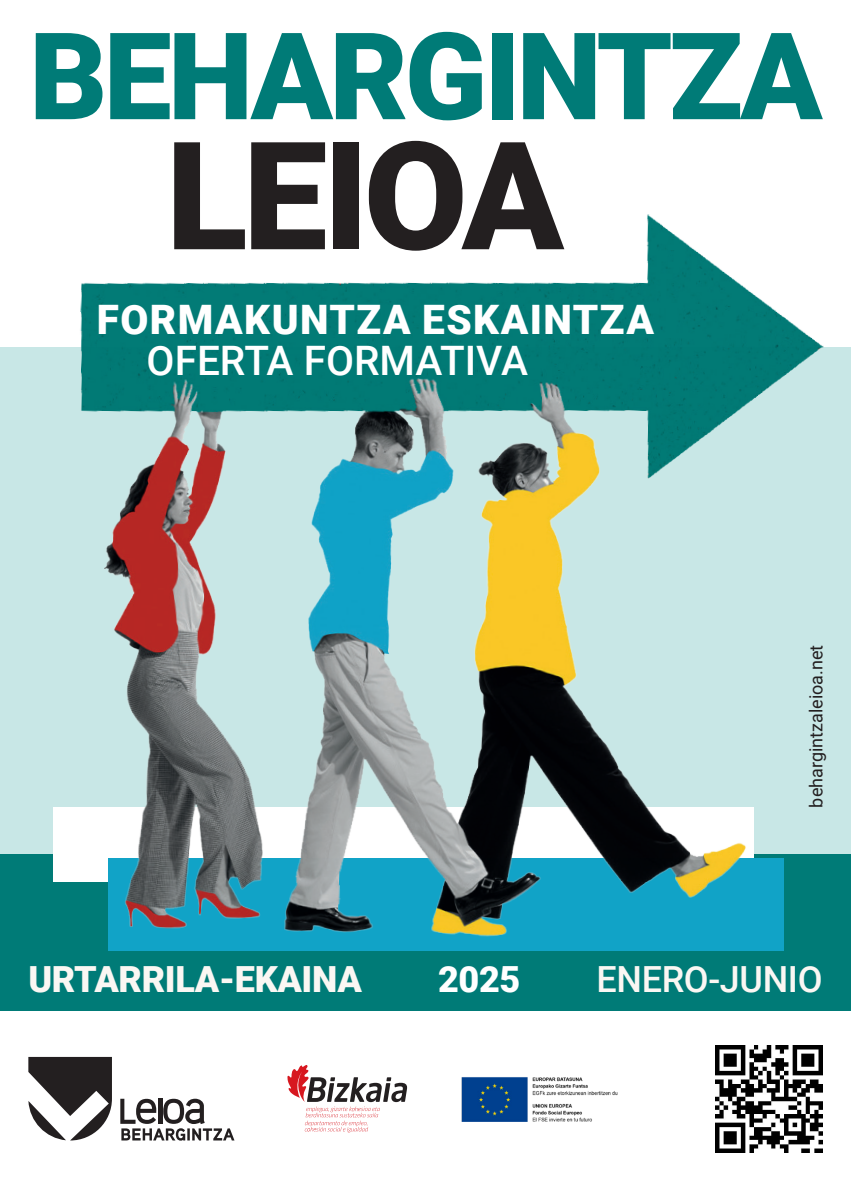
<style>
.page{position:relative;width:851px;height:1191px;background:#fff}
.page>*{position:absolute;margin:0;border:0;box-sizing:border-box;transform-origin:0 0}
.t1{font:900 150.4px "Roboto";letter-spacing:-.03em;color:#231f20}
.t2{font:900 121px "Roboto";letter-spacing:-.03em;color:#007b77}
.t3{font:900 40.6px "Roboto";letter-spacing:.035em;color:#fff}
.t4{font:500 40.6px "Roboto";color:#fff}
.t5{font:900 36px "Roboto";letter-spacing:-.01em;color:#faf7f3}
.t6{font:500 36px "Roboto";letter-spacing:-.01em;color:#faf7f3}
.t7{font:900 36px "Roboto";color:#fff}
.t8{font:18px "Roboto";color:#231f20}
</style>
<div class="page">
<div style="left:0;top:853px;width:850px;height:158px;background:#007b77"></div>
<div style="left:0;top:347px;width:850px;height:506px;background:#c8e7e6"></div>
<img style="left:461px;top:1077px;width:156px;height:44px">
<svg style="left:28px;top:1057px;width:84px;height:83px"></svg>
<svg style="left:120px;top:1098px;width:114px;height:42px"></svg>
<svg style="left:287px;top:1065px;width:120px;height:67px"></svg>
<img style="left:715px;top:1045px;width:107px;height:107px">
<img style="left:59px;top:214px;width:768px;height:736px">
<p class="t2" style="left:29px;top:-9px;width:794px">BEHARGINTZA</p>
<p class="t1" style="left:166px;top:90px;width:399px">LEIOA</p>
<p class="t3" style="left:97px;top:291px;width:558px">FORMAKUNTZA ESKAINTZA</p>
<p class="t4" style="left:147px;top:332px;width:383px">OFERTA FORMATIVA</p>
<p class="t8" style="left:803px;top:807px;width:164px;rotate:-90deg">behargintzaleioa.net</p>
<p class="t5" style="left:28px;top:954px;width:335px">URTARRILA-EKAINA</p>
<p class="t7" style="left:438px;top:954px;width:84px">2025</p>
<p class="t6" style="left:596px;top:954px;width:227px">ENERO-JUNIO</p>
</div>
